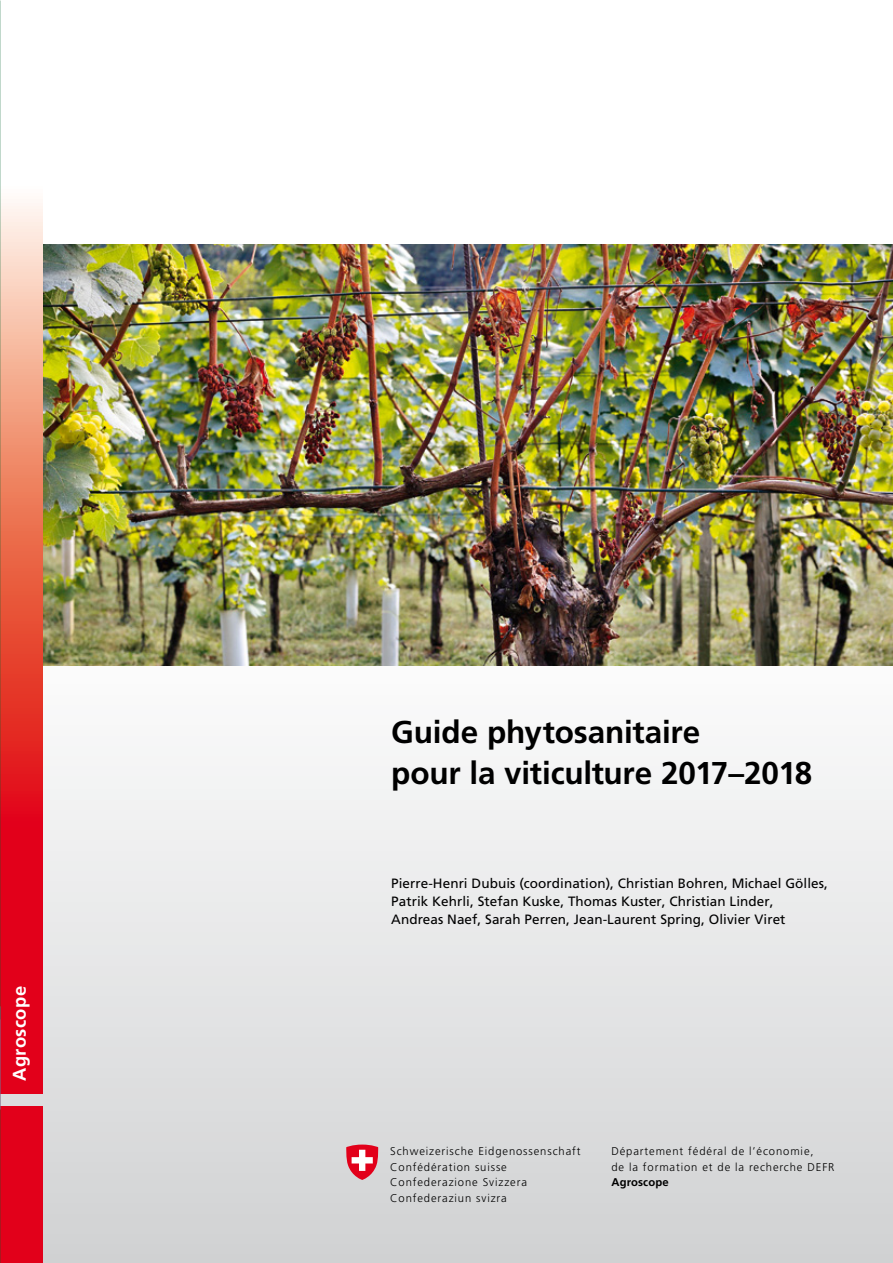
<style>
.page{position:relative;width:893px;height:1263px;background:#fff}
.page>*{position:absolute;margin:0;border:0;box-sizing:border-box;transform-origin:0 0}
.t1{font:700 31.5px/40.5px "Frutiger";letter-spacing:-.01em;color:#000}
.t2{font:700 18.3px "Frutiger";letter-spacing:.02em;color:#fff}
.t3{font:13.5px/18px "Frutiger";letter-spacing:.005em;color:#000}
.t4{font:300 11.25px/15.5px "Frutiger";letter-spacing:.08em;color:#000}
.t5{font:300 11.25px/15.5px "Frutiger LT";letter-spacing:.08em;color:#000}
.t6{font:700 11.25px "Frutiger LT";letter-spacing:.015em;color:#000}
</style>
<div class="page">
<div style="left:0;top:613px;width:893px;height:650px;background:linear-gradient(to bottom,#fefefd,#d1d2d4)"></div>
<img style="left:43px;top:244px;width:850px;height:421px">
<div style="left:0;top:1106px;width:43px;height:157px;background:#e2001a"></div>
<svg style="left:0;top:1px;width:43px;height:1093px"></svg>
<svg style="left:346px;top:1144px;width:33px;height:36px"></svg>
<h2 class="t2" style="left:9px;top:1081px;width:96px;rotate:-90deg">Agroscope</h2>
<h1 class="t1" style="left:391px;top:712px;width:423px">Guide phytosanitaire<br>pour la viticulture 2017–2018</h1>
<p class="t3" style="left:391px;top:874px;width:438px">Pierre-Henri Dubuis (coordination), Christian Bohren, Michael Gölles,<br>Patrik Kehrli, Stefan Kuske, Thomas Kuster, Christian Linder,<br>Andreas Naef, Sarah Perren, Jean-Laurent Spring, Olivier Viret</p>
<p class="t4" style="left:390px;top:1144px;width:192px">Schweizerische Eidgenossenschaft<br>Confédération suisse<br>Confederazione Svizzera<br>Confederaziun svizra</p>
<p class="t5" style="left:611px;top:1144px;width:225px">Département fédéral de l’économie,<br>de la formation et de la recherche DEFR</p>
<p class="t6" style="left:611px;top:1176px;width:59px">Agroscope</p>
</div>
